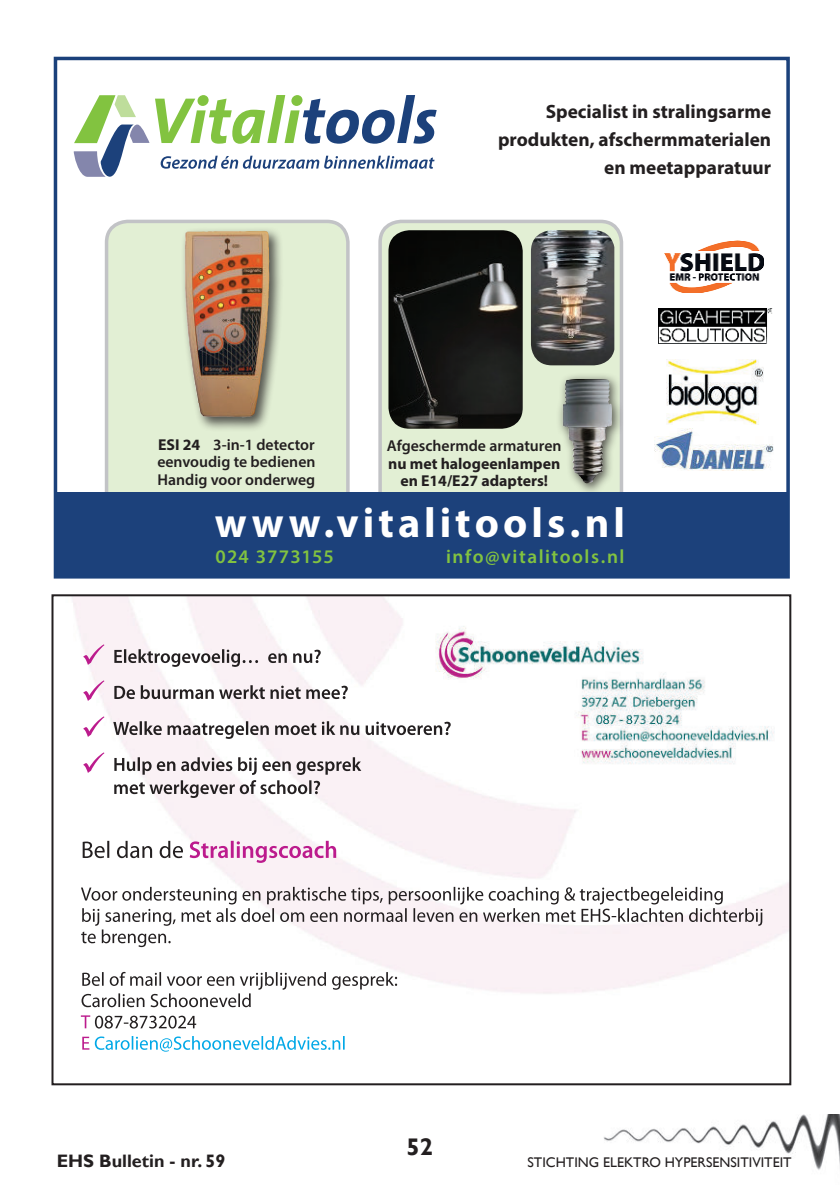
<style>
.page{position:relative;width:840px;height:1191px;background:#fff}
.page>*{position:absolute;margin:0;border:0;box-sizing:border-box;transform-origin:0 0}
.t1{font:700 42px "Myriad Pro";letter-spacing:.095em;color:#fff}
.t2{font:700 24px "Gill Sans";color:#231f20}
.t3{font:700 19.2px/28px "Myriad Pro";color:#231f20;text-align:right}
.t4{font:600 19.2px "Myriad Pro";letter-spacing:.075em;color:#82c340}
.t5{font:600 19.2px "Myriad Pro";letter-spacing:.055em;color:#82c340}
.t6{font:700 18px "Gill Sans";color:#231f20}
.t7{font:600 15.8px/17.6px "Myriad Pro";color:#231f20;text-align:justify}
.t8{font:700 15.8px/17.6px "Myriad Pro";color:#231f20;text-align:center}
.t9{font:14px "Gill Sans";color:#231f20}
.s1{font-weight:700}
</style>
<div class="page">
<img style="left:603px;top:1114px;width:236px;height:56px">
<img style="left:52px;top:597px;width:737px;height:489px">
<div style="left:51px;top:594px;width:739px;height:491px;border:2px solid #231f20"></div>
<svg style="left:95px;top:1036px;width:249px;height:15px"></svg>
<svg style="left:82px;top:1036px;width:7px;height:13px"></svg>
<svg style="left:81px;top:1015px;width:115px;height:13px"></svg>
<svg style="left:81px;top:972px;width:316px;height:35px"></svg>
<svg style="left:81px;top:887px;width:681px;height:60px"></svg>
<svg style="left:189px;top:840px;width:147px;height:23px"></svg>
<svg style="left:83px;top:841px;width:100px;height:17px"></svg>
<svg style="left:114px;top:757px;width:247px;height:41px"></svg>
<svg style="left:83px;top:752px;width:21px;height:21px"></svg>
<svg style="left:113px;top:721px;width:337px;height:18px"></svg>
<svg style="left:83px;top:716px;width:21px;height:21px"></svg>
<svg style="left:114px;top:685px;width:233px;height:14px"></svg>
<svg style="left:83px;top:680px;width:21px;height:21px"></svg>
<svg style="left:114px;top:649px;width:206px;height:18px"></svg>
<svg style="left:83px;top:644px;width:21px;height:21px"></svg>
<img style="left:666px;top:359px;width:96px;height:65px">
<div style="left:106px;top:221px;width:242px;height:304px;background:#e2efd4;border-radius:21px"></div>
<div style="left:105px;top:220px;width:244px;height:307px;border:4px solid #c2c3c6;border-radius:21px"></div>
<img style="left:654px;top:428px;width:118px;height:42px">
<img style="left:658px;top:308px;width:113px;height:35px">
<img style="left:664px;top:241px;width:98px;height:51px">
<svg style="left:155px;top:95px;width:281px;height:49px"></svg>
<svg style="left:74px;top:95px;width:75px;height:82px"></svg>
<svg style="left:160px;top:156px;width:274px;height:13px"></svg>
<div style="left:380px;top:221px;width:241px;height:299px;background:#e2efd4;border-radius:21px"></div>
<div style="left:378px;top:220px;width:245px;height:302px;border:4px solid #c2c3c6;border-radius:21px"></div>
<div style="left:180px;top:226px;width:103px;height:205px;background:#231f20;opacity:.75"></div>
<img style="left:184px;top:231px;width:85px;height:186px">
<div style="left:555px;top:372px;width:68px;height:122px;background:#231f20;opacity:.75"></div>
<img style="left:562px;top:379px;width:50px;height:104px">
<div style="left:56px;top:492px;width:729px;height:84px;background:#1c417b"></div>
<img style="left:388px;top:230px;width:134px;height:199px">
<img style="left:531px;top:230px;width:83px;height:135px">
<div style="left:54px;top:57px;width:735px;height:521px;border:4px solid #1b417b"></div>
<p class="t3" style="left:497px;top:99px;width:274px">Specialist in stralingsarme produkten, afschermmaterialen en meetapparatuur</p>
<p class="t7" style="left:157px;top:437px;width:159px"><span class="s1">ESI 24</span> 3-in-1 detector eenvoudig te bedienen Handig voor onderweg</p>
<p class="t7" style="left:387px;top:438px;width:176px">Afgeschermde armaturen</p>
<p class="t8" style="left:388px;top:456px;width:173px">nu met halogeenlampen en E14/E27 adapters!</p>
<h1 class="t1" style="left:215px;top:506px;width:411px">www.vitalitools.nl</h1>
<p class="t5" style="left:215px;top:549px;width:120px">024 3773155</p>
<p class="t4" style="left:446px;top:549px;width:180px">info@vitalitools.nl</p>
<h2 class="t2" style="left:406px;top:1137px;width:28px">52</h2>
<p class="t6" style="left:57px;top:1149px;width:170px">EHS Bulletin - nr. 59</p>
<p class="t9" style="left:527px;top:1153px;width:265px">STICHTING ELEKTRO HYPERSENSITIVITEIT</p>
</div>
